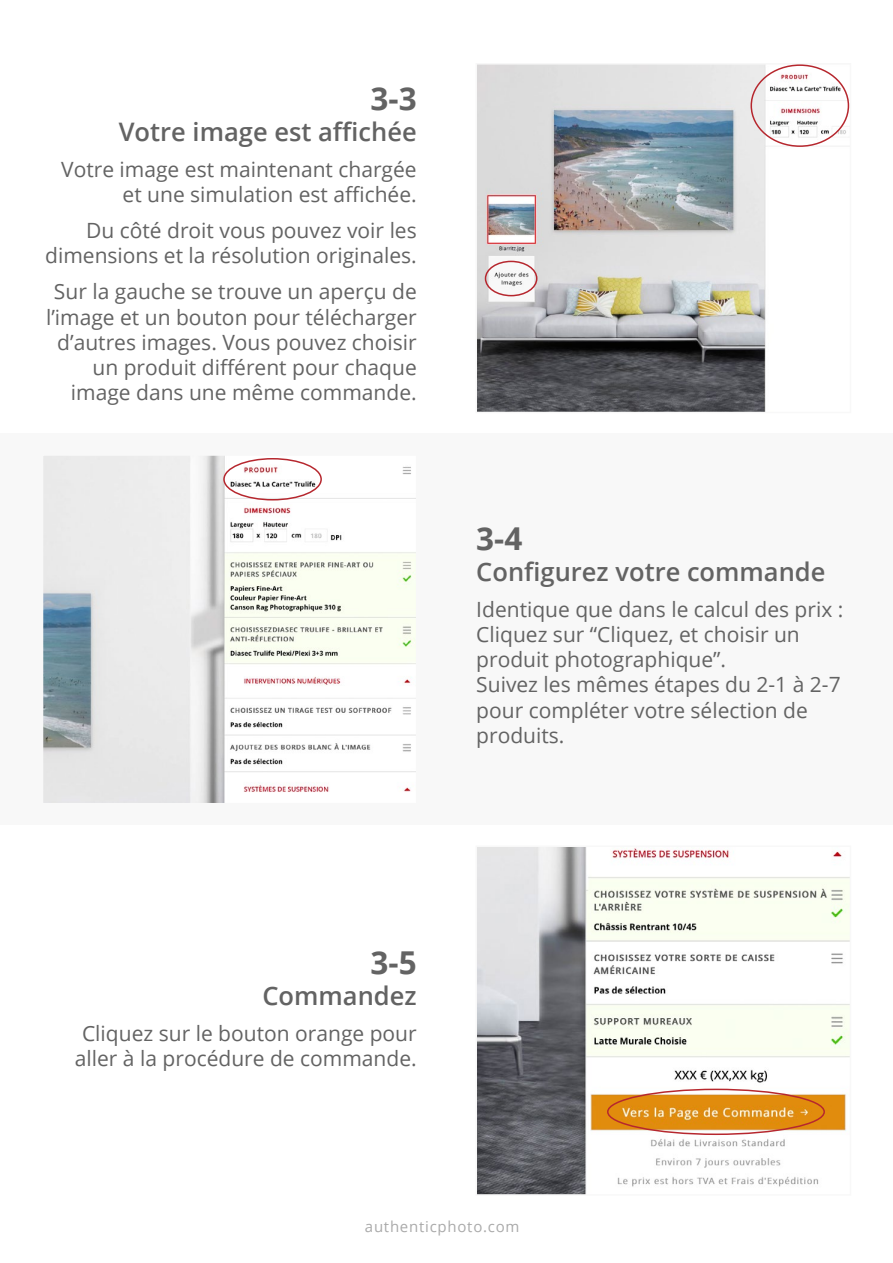
<style>
.page{position:relative;width:893px;height:1263px;background:#fff}
.page>*{position:absolute;margin:0;border:0;box-sizing:border-box;transform-origin:0 0}
.t1{font:700 31.5px "Open Sans";color:#636363}
.t2{font:600 25.5px "Open Sans";color:#636363}
.t3{font:21px/25.2px "Open Sans";color:#636363;text-align:right}
.t4{font:15px "Open Sans";letter-spacing:.05em;color:#aaa}
</style>
<div class="page">
<div style="left:0;top:434px;width:893px;height:391px;background:#f8f8f8"></div>
<img style="left:478px;top:66px;width:370px;height:344px">
<div style="left:475px;top:63px;width:376px;height:350px;border:2px solid #f8f8f8"></div>
<img style="left:478px;top:848px;width:370px;height:345px">
<div style="left:475px;top:845px;width:376px;height:351px;border:2px solid #f8f8f8"></div>
<img style="left:45px;top:457px;width:369px;height:344px">
<div style="left:42px;top:454px;width:375px;height:350px;border:2px solid #f8f8f8"></div>
<div style="left:607px;top:1089px;width:218px;height:46px;border:2px solid #b6272e;border-radius:50%"></div>
<div style="left:485px;top:261px;width:52px;height:35px;border:2px solid #b6272e;border-radius:50%"></div>
<div style="left:750px;top:64px;width:99px;height:83px;border:2px solid #b6272e;border-radius:50%"></div>
<div style="left:223px;top:458px;width:99px;height:42px;border:2px solid #b6272e;border-radius:50%"></div>
<h1 class="t1" style="left:371px;top:77px;width:48px">3-3</h1>
<p class="t2" style="left:119px;top:114px;width:299px">Votre image est affichée</p>
<p class="t3" style="left:61px;top:156px;width:357px">Votre image est maintenant chargée et une simulation est affichée.</p>
<p class="t3" style="left:45px;top:217px;width:373px">Du côté droit vous pouvez voir les dimensions et la résolution originales.</p>
<p class="t3" style="left:46px;top:279px;width:372px">Sur la gauche se trouve un aperçu de l’image et un bouton pour télécharger d’autres images. Vous pouvez choisir un produit différent pour chaque image dans une même commande.</p>
<h1 class="t1" style="left:476px;top:517px;width:48px">3-4</h1>
<p class="t2" style="left:476px;top:554px;width:351px">Configurez votre commande</p>
<p class="t3" style="left:476px;top:596px;width:369px;text-align:left">Identique que dans le calcul des prix :<br>Cliquez sur “Cliquez, et choisir un produit photographique”.<br>Suivez les mêmes étapes du 2-1 à 2-7 pour compléter votre sélection de produits.</p>
<h1 class="t1" style="left:371px;top:940px;width:48px">3-5</h1>
<p class="t2" style="left:262px;top:978px;width:156px">Commandez</p>
<p class="t3" style="left:75px;top:1020px;width:343px;text-align:center">Cliquez sur le bouton orange pour aller à la procédure de commande.</p>
<p class="t4" style="left:365px;top:1216px;width:156px">authenticphoto.com</p>
</div>
